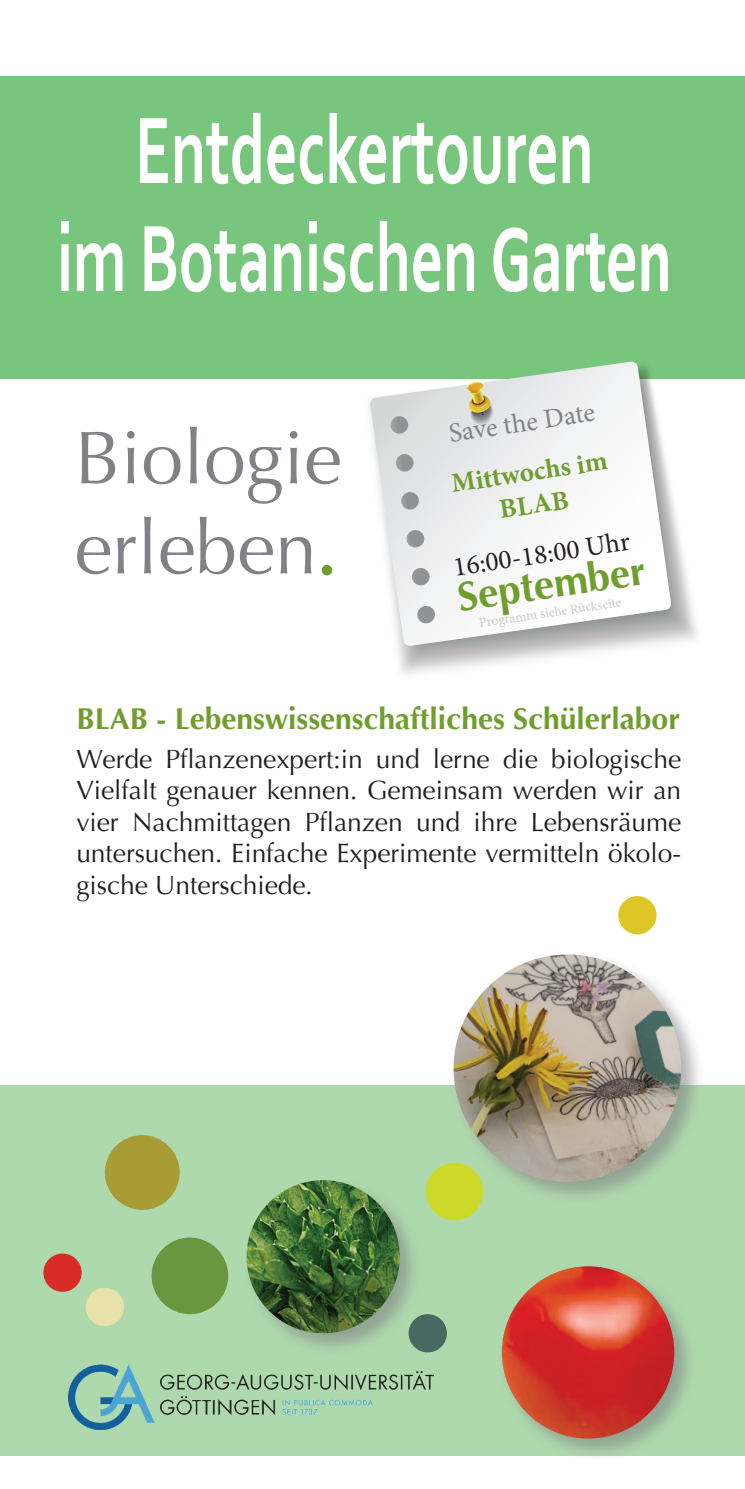
<style>
.page{position:relative;width:745px;height:1489px;background:#fff}
.page>*{position:absolute;margin:0;border:0;box-sizing:border-box;transform-origin:0 0}
.t1{font:700 99px/108px "Corbel";color:#fff;text-align:center;scale:.64 1}
.t2{font:75px/90px "Optima";color:#808285}
.t3{font:700 40.5px "Optima";color:#709e2e}
.t4{font:700 30px "Optima";color:#709e2e}
.t5{font:700 27.25px/32.8px "Minion Pro";color:#709e2e;text-align:center}
.t6{font:27.25px "Minion Pro";color:#231f20}
.t7{font:27.25px "Minion Pro";color:#808285}
.t8{font:26.25px/31.5px "Optima";color:#231f20;text-align:justify}
.t9{font:13.5px "Minion Pro";color:#c9cacc}
.s1{font-family:"Calibri"}
</style>
<div class="page">
<div style="left:0;top:1085px;width:744px;height:370px;background:#aed9ad"></div>
<div style="left:0;top:76px;width:744px;height:303px;background:#78c57e"></div>
<svg style="left:369px;top:361px;width:302px;height:285px"></svg>
<svg style="left:467px;top:382px;width:27px;height:46px"></svg>
<img style="left:68px;top:1364px;width:365px;height:65px">
<div style="left:86px;top:1287px;width:38px;height:38px;background:#e8e2aa;border-radius:50%"></div>
<div style="left:617px;top:896px;width:39px;height:38px;background:#ddc626;border-radius:50%"></div>
<div style="left:151px;top:1237px;width:77px;height:76px;background:#6a963f;border-radius:50%"></div>
<div style="left:408px;top:1313px;width:38px;height:39px;background:#486962;border-radius:50%"></div>
<div style="left:105px;top:1134px;width:74px;height:75px;background:#a89d34;border-radius:50%"></div>
<div style="left:43px;top:1253px;width:39px;height:38px;background:#da2c26;border-radius:50%"></div>
<div style="left:321px;top:565px;width:11px;height:10px;background:#709e2e;border-radius:50%"></div>
<div style="left:243px;top:1176px;width:179px;height:180px;background:#808285;opacity:.6"></div>
<img style="left:243px;top:1180px;width:165px;height:161px">
<div style="left:449px;top:950px;width:255px;height:255px;background:#808285;opacity:.6"></div>
<img style="left:453px;top:954px;width:227px;height:227px;border-radius:114px">
<div style="left:425px;top:1162px;width:58px;height:58px;background:#cdd929;border-radius:50%"></div>
<div style="left:498px;top:1262px;width:199px;height:200px;background:#808285;opacity:.6"></div>
<img style="left:501px;top:1266px;width:172px;height:172px;border-radius:86px">
<h1 class="t1" style="left:57px;top:94px;width:960px">Entdeckertouren<br>im Botanischen <span class="s1">Garten</span></h1>
<h2 class="t2" style="left:74px;top:414px;width:268px">Biologie erleben.</h2>
<p class="t7" style="left:446px;top:416px;width:149px;rotate:-9deg">Save the Date</p>
<p class="t5" style="left:448px;top:468px;width:159px;rotate:-9deg">Mittwochs im<br>BLAB</p>
<p class="t6" style="left:450px;top:550px;width:180px;rotate:-9deg">16:00-18:00 Uhr</p>
<p class="t9" style="left:477px;top:614px;width:145px;rotate:-9deg">Programm siehe Rückseite</p>
<h3 class="t3" style="left:454px;top:574px;width:191px;rotate:-8deg">September</h3>
<p class="t4" style="left:76px;top:701px;width:604px">BLAB - Lebenswissenschaftliches Schülerlabor</p>
<p class="t8" style="left:76px;top:743px;width:606px">Werde Pflanzenexpert:in und lerne die biologische Vielfalt genauer kennen. Gemeinsam werden wir an vier Nachmittagen Pflanzen und ihre Lebensräume untersuchen. Einfache Experimente vermitteln ökolo&shy;gische Unterschiede.</p>
</div>
